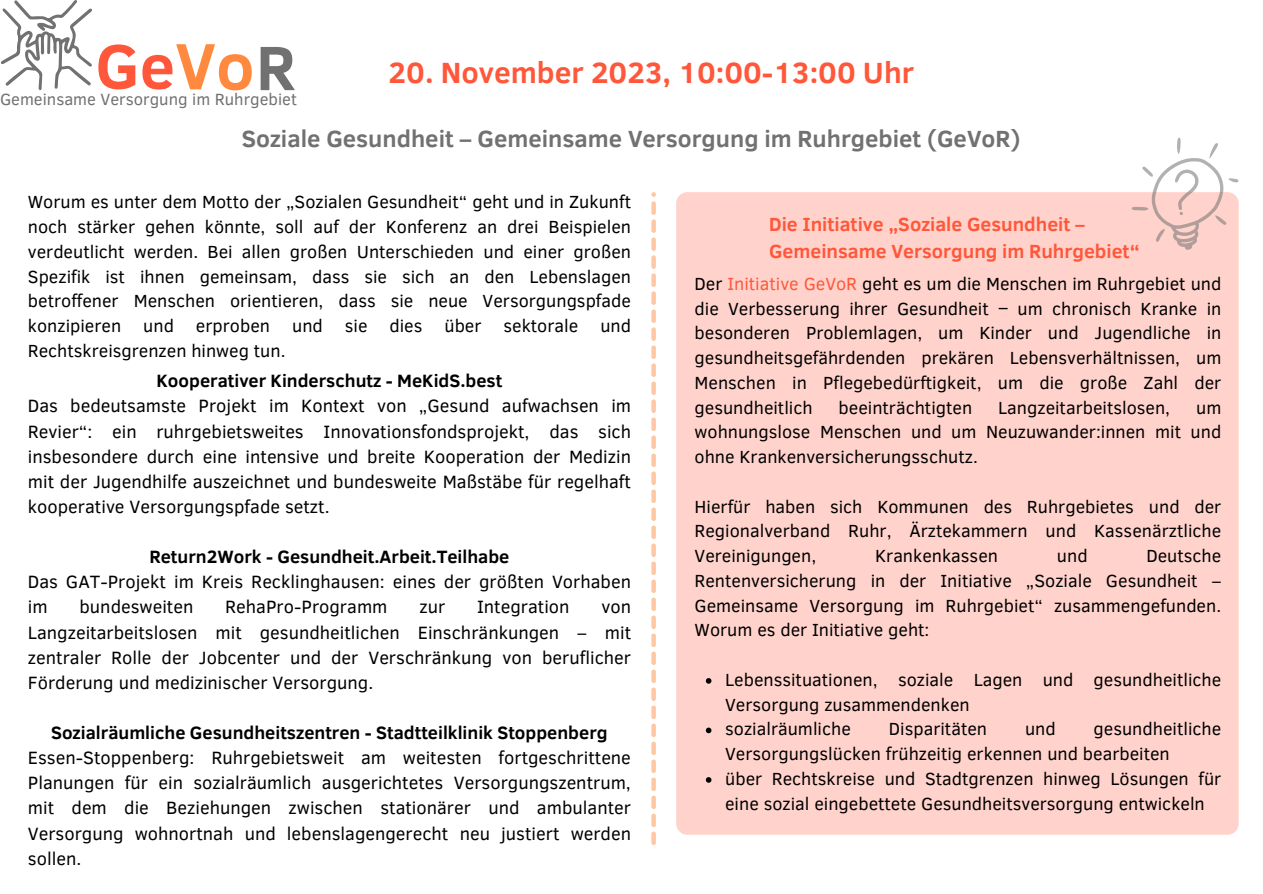
<style>
.page{position:relative;width:1263px;height:894px;background:#fff}
.page>*{position:absolute;margin:0;border:0;box-sizing:border-box;transform-origin:0 0}
.t1{font:700 63.9px "Clear Sans";color:#ff573a}
.t2{font:700 30px "Clear Sans";color:#ff573a}
.t3{font:700 24px "Clear Sans";color:#727171}
.t4{font:700 19.5px/27px "Clear Sans";color:#ff573a}
.t5{font:18.3px/25px "Clear Sans";color:#000;text-align:justify}
.t6{font:700 18.3px "Clear Sans";color:#000}
.t7{font:18px/24.8px "Clear Sans";color:#000;text-align:justify}
.t8{font:16.65px "Clear Sans";color:#727171}
.s1{font-size:66.9px;color:#ff8a3f}
.s2{color:#727171}
.s3{color:#ff573a}
.s4{font-family:"Noto Sans"}
</style>
<div class="page">
<svg style="left:1px;top:0;width:91px;height:90px"></svg>
<div style="left:676px;top:192px;width:563px;height:642px;background:#ffd3cc;border-radius:11px"></div>
<svg style="left:1131px;top:137px;width:107px;height:113px"></svg>
<svg style="left:706px;top:678px;width:5px;height:5px"></svg>
<svg style="left:706px;top:727px;width:5px;height:6px"></svg>
<svg style="left:706px;top:777px;width:5px;height:5px"></svg>
<svg style="left:651px;top:192px;width:5px;height:652px"></svg>
<p class="t1" style="left:95px;top:20px;width:202px">Ge<span class="s1">Vo</span><span class="s2">R</span></p>
<p class="t8" style="left:0;top:87px;width:298px">Gemeinsame Versorgung im Ruhrgebiet</p>
<p class="t2" style="left:389px;top:51px;width:527px">20. November 2023, 10:00-13:00 Uhr</p>
<p class="t3" style="left:242px;top:121px;width:780px">Soziale Gesundheit – Gemeinsame Versorgung im Ruhrgebiet (GeVoR)</p>
<p class="t7" style="left:28px;top:189px;width:605px">Worum es unter dem Motto der „Sozialen Gesundheit“ geht und in Zukunft noch stärker gehen könnte, soll auf der Konferenz an drei Beispielen verdeutlicht werden. Bei allen großen Unterschieden und einer großen Spezifik ist ihnen gemeinsam, dass sie sich an den Lebenslagen betroffener Menschen orientieren, dass sie neue Versorgungspfade konzipieren und erproben und sie dies über sektorale und Rechtskreisgrenzen hinweg tun.</p>
<p class="t6" style="left:157px;top:367px;width:347px">Kooperativer Kinderschutz - MeKidS.best</p>
<p class="t5" style="left:28px;top:392px;width:605px">Das bedeutsamste Projekt im Kontext von „Gesund aufwachsen im Revier“: ein ruhrgebietsweites Innovationsfondsprojekt, das sich insbesondere durch eine intensive und breite Kooperation der Medizin mit der Jugendhilfe auszeichnet und bundesweite Maßstäbe für regelhaft kooperative Versorgungspfade setzt.</p>
<p class="t6" style="left:149px;top:543px;width:362px">Return2Work - Gesundheit.Arbeit.Teilhabe</p>
<p class="t5" style="left:28px;top:568px;width:605px">Das GAT-Projekt im Kreis Recklinghausen: eines der größten Vorhaben im</p>
<p class="t5" style="left:79px;top:593px;width:115px">bundesweiten</p>
<p class="t5" style="left:225px;top:593px;width:164px">RehaPro-Programm</p>
<p class="t5" style="left:419px;top:593px;width:27px">zur</p>
<p class="t5" style="left:477px;top:593px;width:94px">Integration</p>
<p class="t5" style="left:28px;top:593px;width:605px;text-indent:574px">von Langzeitarbeitslosen mit gesundheitlichen Einschränkungen – mit zentraler Rolle der Jobcenter und der Verschränkung von beruflicher Förderung und medizinischer Versorgung.</p>
<p class="t6" style="left:51px;top:719px;width:558px">Sozialräumliche Gesundheitszentren - Stadtteilklinik Stoppenberg</p>
<p class="t5" style="left:28px;top:744px;width:605px">Essen-Stoppenberg: Ruhrgebietsweit am weitesten fortgeschrittene Planungen für ein sozialräumlich ausgerichtetes Versorgungszentrum, mit dem die Beziehungen zwischen stationärer und ambulanter Versorgung wohnortnah und lebenslagengerecht neu justiert werden sollen.</p>
<p class="t4" style="left:769px;top:209px;width:372px">Die Initiative „Soziale Gesundheit –<br>Gemeinsame Versorgung im Ruhrgebiet“</p>
<p class="t7" style="left:695px;top:270px;width:528px">Der <span class="s3">Initiative GeVoR</span> geht es um die Menschen im Ruhrgebiet und die Verbesserung ihrer Gesundheit <span class="s4">‒</span> um chronisch Kranke in besonderen Problemlagen, um Kinder und Jugendliche in gesundheitsgefährdenden prekären Lebensverhältnissen, um Menschen in Pflegebedürftigkeit, um die große Zahl der gesundheitlich</p>
<p class="t7" style="left:839px;top:394px;width:135px">beeinträchtigten</p>
<p class="t7" style="left:998px;top:394px;width:173px">Langzeitarbeitslosen,</p>
<p class="t7" style="left:695px;top:394px;width:528px;text-indent:502px">um wohnungslose Menschen und um Neuzuwander:innen mit und ohne Krankenversicherungsschutz.</p>
<p class="t7" style="left:695px;top:493px;width:528px">Hierfür haben sich Kommunen des Ruhrgebietes und der Regionalverband Ruhr, Ärztekammern und Kassenärztliche Vereinigungen,</p>
<p class="t7" style="left:695px;top:542px;width:528px;text-indent:452px">Deutsche Rentenversicherung in der Initiative „Soziale Gesundheit – Gemeinsame Versorgung im Ruhrgebiet“ zusammengefunden.<br>Worum es der Initiative geht:</p>
<p class="t7" style="left:875px;top:542px;width:124px">Krankenkassen</p>
<p class="t7" style="left:1057px;top:542px;width:32px">und</p>
<p class="t7" style="left:725px;top:666px;width:498px">Lebenssituationen, soziale Lagen und gesundheitliche<br>Versorgung zusammendenken</p>
<p class="t7" style="left:725px;top:715px;width:127px">sozialräumliche</p>
<p class="t7" style="left:889px;top:715px;width:100px">Disparitäten</p>
<p class="t7" style="left:1025px;top:715px;width:32px">und</p>
<p class="t7" style="left:725px;top:715px;width:498px;text-indent:368px">gesundheitliche<br>Versorgungslücken frühzeitig erkennen und bearbeiten</p>
<p class="t7" style="left:725px;top:765px;width:498px">über Rechtskreise und Stadtgrenzen hinweg Lösungen für eine sozial eingebettete Gesundheitsversorgung entwickeln</p>
</div>
